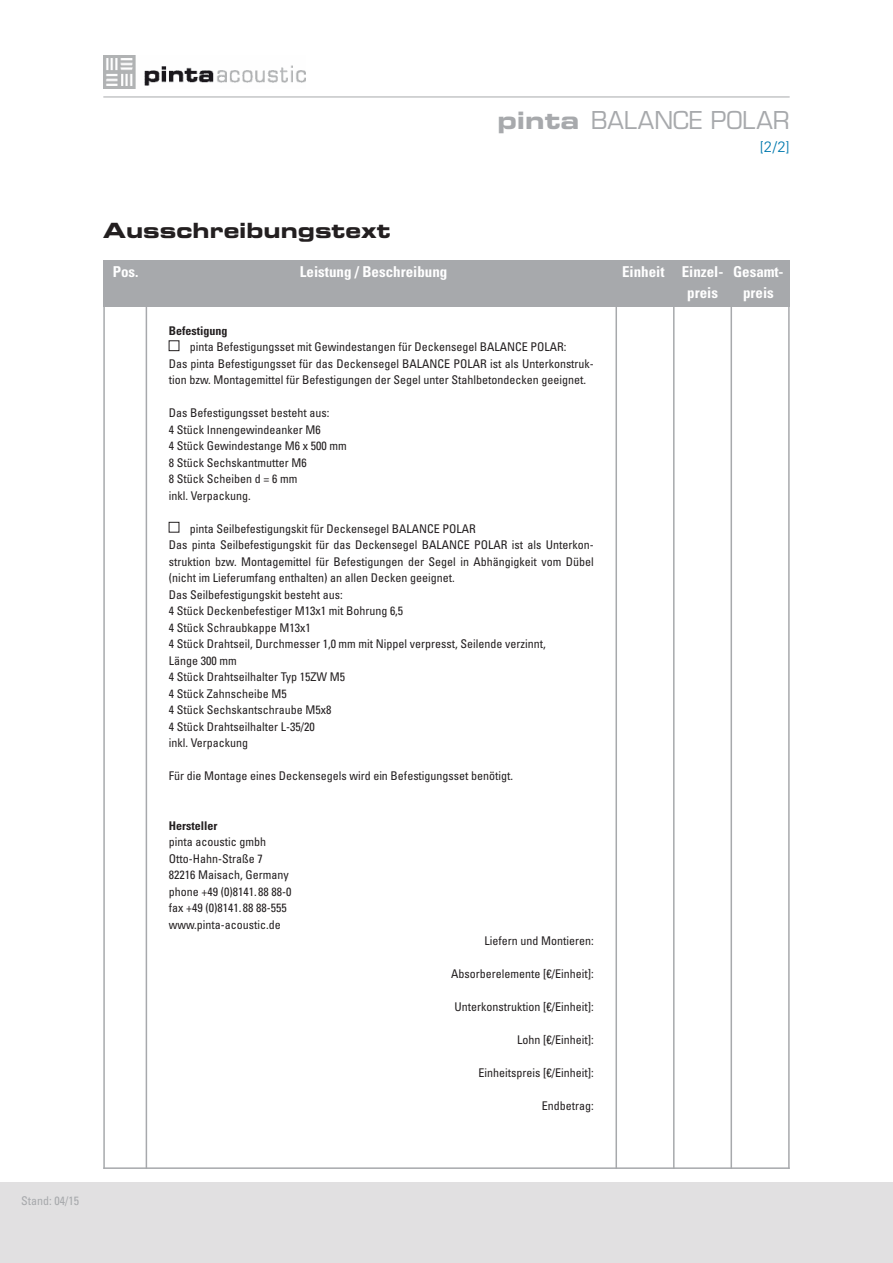
<style>
.page{position:relative;width:893px;height:1263px;background:#fff}
.page>*{position:absolute;margin:0;border:0;box-sizing:border-box;transform-origin:0 0}
.t1{font:24px "Eurostile LT";color:#a7a9ac}
.t2{font:21px "Eurostile LT Bold Extended Two";color:#231f20}
.t3{font:700 condensed 15px/20.9px "Univers LT";color:#fff}
.t4{font:300 15px "Univers LT";color:#0079ae}
.t5{font:condensed 12px/16.5px "Univers LT";color:#231f20}
.t6{font:700 condensed 12px "Univers LT";color:#231f20}
.t7{font:condensed 12px "Univers LT";color:#a7a9ac}
.s1{font-family:"Eurostile LT Bold Extended Two"}
</style>
<div class="page">
<div style="left:169px;top:340px;width:10px;height:11px;border:1px solid #231f20"></div>
<div style="left:169px;top:522px;width:10px;height:10px;border:1px solid #231f20"></div>
<img style="left:103px;top:56px;width:203px;height:32px">
<hr style="left:103px;top:97px;width:687px;height:1px;background:#a7a9ac">
<div style="left:103px;top:260px;width:687px;height:46px;background:#a7a9ac"></div>
<hr style="left:103px;top:1167px;width:687px;height:2px;background:#a7a9ac">
<hr style="left:146px;top:284px;width:1px;height:885px;background:#a7a9ac">
<hr style="left:615px;top:284px;width:2px;height:885px;background:#a7a9ac">
<hr style="left:673px;top:284px;width:2px;height:885px;background:#a7a9ac">
<hr style="left:730px;top:284px;width:2px;height:885px;background:#a7a9ac">
<hr style="left:788px;top:284px;width:2px;height:885px;background:#a7a9ac">
<hr style="left:103px;top:284px;width:2px;height:885px;background:#a7a9ac">
<div style="left:0;top:1182px;width:893px;height:81px;background:#e1e0e1"></div>
<h2 class="t2" style="left:103px;top:216px;width:289px">Ausschreibungstext</h2>
<h1 class="t1" style="left:497px;top:106px;width:294px"><span class="s1">pinta</span> BALANCE POLAR</h1>
<p class="t4" style="left:760px;top:137px;width:31px">[2/2]</p>
<p class="t3" style="left:113px;top:262px;width:27px">Pos.</p>
<p class="t3" style="left:300px;top:262px;width:149px">Leistung / Beschreibung</p>
<p class="t3" style="left:687px;top:261px;width:38px;text-indent:-65px">Einheit Einzel&shy;preis</p>
<p class="t3" style="left:733px;top:261px;width:52px;text-align:center">Gesamt&shy;preis</p>
<p class="t6" style="left:169px;top:323px;width:60px">Befestigung</p>
<p class="t5" style="left:169px;top:338px;width:427px;text-indent:21px">pinta Befestigungsset mit Gewindestangen für Deckensegel BALANCE POLAR:<br>Das pinta Befestigungsset für das Deckensegel BALANCE POLAR ist als Unterkonstruk&shy;tion bzw. Montagemittel für Befestigungen der Segel unter Stahlbetondecken geeignet.</p>
<p class="t5" style="left:169px;top:404px;width:179px">Das Befestigungsset besteht aus:<br>4 Stück Innengewindeanker M6<br>4 Stück Gewindestange M6 x 500 mm<br>8 Stück Sechskantmutter M6<br>8 Stück Scheiben d = 6 mm<br>inkl. Verpackung.</p>
<p class="t5" style="left:169px;top:520px;width:427px;text-indent:21px">pinta Seilbefestigungskit für Deckensegel BALANCE POLAR<br>Das pinta Seilbefestigungskit für das Deckensegel BALANCE POLAR ist als Unterkon&shy;struktion bzw. Montagemittel für Befestigungen der Segel in Abhängigkeit vom Dübel (nicht im Lieferumfang enthalten) an allen Decken geeignet.<br>Das Seilbefestigungskit besteht aus:<br>4 Stück Deckenbefestiger M13x1 mit Bohrung 6,5<br>4 Stück Schraubkappe M13x1<br>4 Stück Drahtseil, Durchmesser 1,0 mm mit Nippel verpresst, Seilende verzinnt,<br>Länge 300 mm<br>4 Stück Drahtseilhalter Typ 15ZW M5<br>4 Stück Zahnscheibe M5<br>4 Stück Sechskantschraube M5x8<br>4 Stück Drahtseilhalter L-35/20<br>inkl. Verpackung</p>
<p class="t5" style="left:169px;top:767px;width:346px">Für die Montage eines Deckensegels wird ein Befestigungsset benötigt.</p>
<p class="t6" style="left:169px;top:818px;width:50px">Hersteller</p>
<p class="t5" style="left:169px;top:833px;width:124px">pinta acoustic gmbh<br>Otto-Hahn-Straße 7<br>82216 Maisach, Germany phone +49 (0)8141. 88 88-0 fax +49 (0)8141. 88 88-555 www.pinta-acoustic.de</p>
<p class="t5" style="left:485px;top:932px;width:111px">Liefern und Montieren:</p>
<p class="t5" style="left:451px;top:965px;width:144px">Absorberelemente [€/Einheit]:</p>
<p class="t5" style="left:455px;top:998px;width:141px">Unterkonstruktion [€/Einheit]:</p>
<p class="t5" style="left:517px;top:1031px;width:78px">Lohn [€/Einheit]:</p>
<p class="t5" style="left:479px;top:1064px;width:117px">Einheitspreis [€/Einheit]:</p>
<p class="t5" style="left:542px;top:1097px;width:53px">Endbetrag:</p>
<p class="t7" style="left:21px;top:1193px;width:59px">Stand: 04/15</p>
</div>
